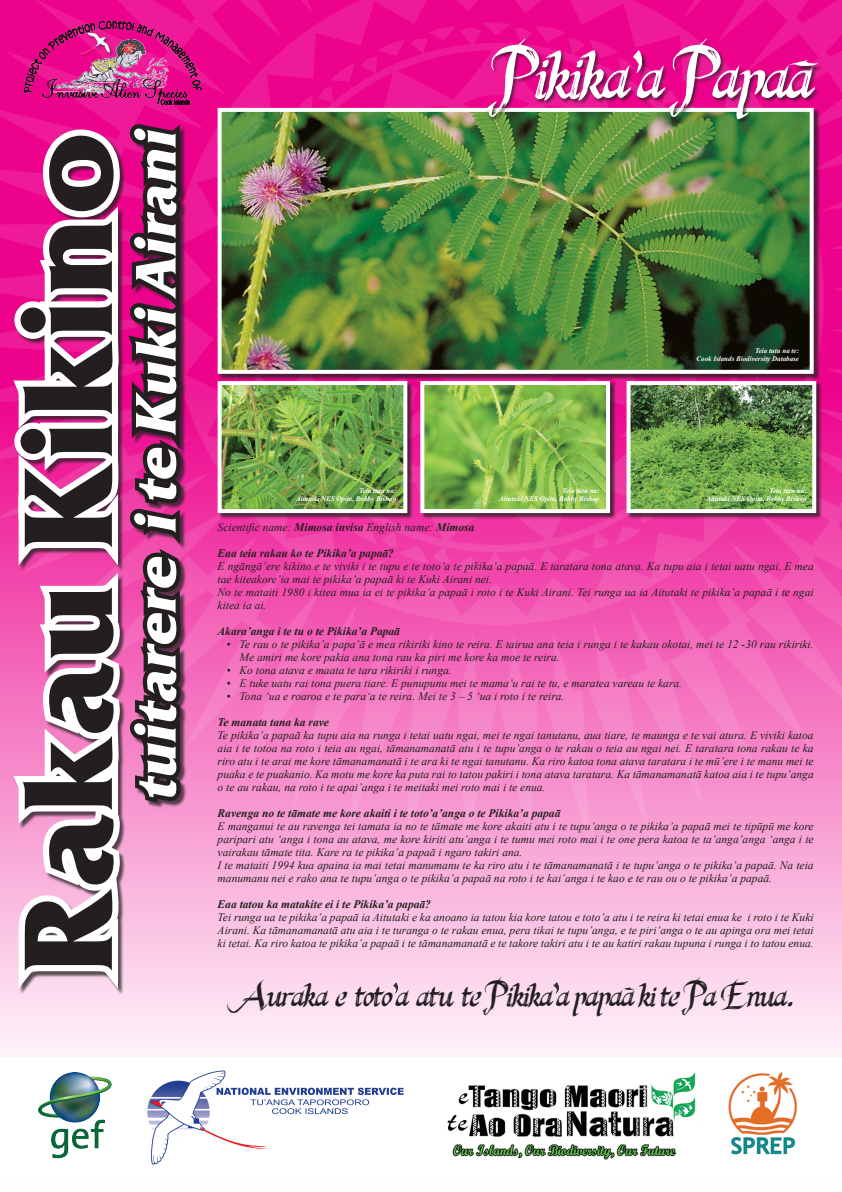
<style>
.page{position:relative;width:842px;height:1192px;background:#fff}
.page>*{position:absolute;margin:0;border:0;box-sizing:border-box;transform-origin:0 0}
.t1{font:700 125.25px "Friz Qua";letter-spacing:.02em;color:#231f20}
.t2{font:italic 700 56.85px "Friz Qua";color:#fff}
.t3{font:50.45px "Last King Quest";letter-spacing:-.04em;color:#fff}
.t4{font:24.5px "Last King Quest";letter-spacing:-.035em;color:#231f20}
.t5{font:italic 11.5px/13px "Times New Roman";color:#231f20}
.t6{font:italic 700 11.5px "Times New Roman";color:#231f20}
.t7{font:italic 700 7px/7.8px "Times New Roman";color:#fff;text-align:right}
.s1{font-weight:700}
</style>
<div class="page">
<svg style="left:0;top:848px;width:842px;height:209px;background:#fbcfe8"></svg>
<img style="left:0;top:0;width:842px;height:848px">
<img style="left:447px;top:1073px;width:251px;height:87px">
<img style="left:38px;top:1072px;width:74px;height:87px">
<img style="left:147px;top:1070px;width:257px;height:95px">
<img style="left:728px;top:1072px;width:69px;height:83px">
<div style="left:218px;top:382px;width:195px;height:137px;background:#231f20;opacity:.75"></div>
<img style="left:223px;top:386px;width:179px;height:122px">
<div style="left:218px;top:381px;width:189px;height:132px;border:4px solid #fff"></div>
<div style="left:627px;top:382px;width:195px;height:137px;background:#231f20;opacity:.75"></div>
<img style="left:631px;top:386px;width:180px;height:122px">
<div style="left:626px;top:381px;width:190px;height:132px;border:4px solid #fff"></div>
<div style="left:421px;top:382px;width:195px;height:137px;background:#231f20;opacity:.75"></div>
<img style="left:425px;top:386px;width:180px;height:122px">
<div style="left:420px;top:381px;width:190px;height:132px;border:4px solid #fff"></div>
<div style="left:218px;top:109px;width:602px;height:271px;background:#231f20;opacity:.75"></div>
<img style="left:223px;top:113px;width:586px;height:256px">
<div style="left:218px;top:108px;width:596px;height:266px;border:4px solid #fff"></div>
<img style="left:24px;top:20px;width:178px;height:91px">
<svg style="left:4px;top:117px;width:184px;height:891px"></svg>
<div style="left:485px;top:38px;width:335px;height:86px;background:#231f20;opacity:.75"></div>
<div style="left:791px;top:61px;width:32px;height:11px;background:#231f20;opacity:.75"></div>
<img style="left:789px;top:60px;width:29px;height:6px">
<div style="left:635px;top:52px;width:13px;height:26px;background:#231f20;opacity:.75"></div>
<img style="left:634px;top:51px;width:7px;height:21px">
<img style="left:621px;top:987px;width:14px;height:3px">
<svg style="left:393px;top:982px;width:5px;height:12px"></svg>
<svg style="left:554px;top:982px;width:4px;height:12px"></svg>
<h1 class="t1" style="left:-8px;top:976px;width:845px;rotate:-90deg">Rakau Kikino</h1>
<h2 class="t2" style="left:121px;top:802px;width:685px;rotate:-90deg">tuitarere ite KukiAirani</h2>
<h3 class="t3" style="left:491px;top:51px;width:324px">Pikika a Papaa</h3>
<p class="t7" style="left:696px;top:346px;width:104px">Teia tutu na te:<br>Cook Islands Biodiversity Database</p>
<p class="t7" style="left:296px;top:486px;width:102px">Teia tutu na:<br>Aitutaki NES Opita, Bobby Bishop</p>
<p class="t7" style="left:499px;top:486px;width:102px">Teia tutu na:<br>Aitutaki NES Opita, Bobby Bishop</p>
<p class="t7" style="left:706px;top:486px;width:102px">Teia tutu na:<br>Aitutaki NES Opita, Bobby Bishop</p>
<p class="t5" style="left:218px;top:520px;width:258px">Scientific name: <span class="s1">Mimosa invisa</span> English name: <span class="s1">Mimosa</span></p>
<p class="t6" style="left:218px;top:545px;width:178px">Eaa teia rakau ko te Pikika’a papaā?</p>
<p class="t5" style="left:218px;top:559px;width:598px">E ngāngā’ere kikino e te viviki i te tupu e te toto’a te pikika’a papaā. E taratara tona atava. Ka tupu aia i tetai uatu ngai. E mea tae kiteakore’ia mai te pikika’a papaā ki te Kuki Airani nei.<br>No te mataiti 1980 i kitea mua ia ei te pikika’a papaā i roto i te Kuki Airani. Tei runga ua ia Aitutaki te pikika’a papaā i te ngai kitea ia ai.</p>
<p class="t6" style="left:218px;top:623px;width:184px">Akara’anga i te tu o te Pikika’a Papaā</p>
<p class="t5" style="left:240px;top:637px;width:575px;text-indent:-13px">• Te rau o te pikika’a papa’ā e mea rikiriki kino te reira. E tairua ana teia i runga i te kakau okotai, mei te 12 -30 rau rikiriki.<br>Me amiri me kore pakia ana tona rau ka piri me kore ka moe te reira.</p>
<p class="t5" style="left:227px;top:663px;width:227px">• Ko tona atava e maata te tara rikiriki i runga.</p>
<p class="t5" style="left:227px;top:676px;width:457px">• E tuke uatu rai tona puera tiare. E punupunu mei te mama’u rai te tu, e maratea vareau te kara.</p>
<p class="t5" style="left:227px;top:689px;width:339px">• Tona ‘ua e roaroa e te para‘a te reira. Mei te 3 – 5 ‘ua i roto i te reira.</p>
<p class="t6" style="left:218px;top:714px;width:113px">Te manata tana ka rave</p>
<p class="t5" style="left:218px;top:728px;width:598px;text-align:justify">Te pikika’a papaā ka tupu aia na runga i tetai uatu ngai, mei te ngai tanutanu, aua tiare, te maunga e te vai atura. E viviki katoa aia i te totoa na roto i teia au ngai, tāmanamanatā atu i te tupu’anga o te rakau o teia au ngai nei. E taratara tona rakau te ka riro atu i te arai me kore tāmanamanatā i te ara ki te ngai tanutanu. Ka riro katoa tona atava taratara i te mū’ere i te manu mei te puaka e te puakanio. Ka motu me kore ka puta rai to tatou pakiri i tona atava taratara. Ka tāmanamanatā katoa aia i te tupu’anga o te au rakau, na roto i te apai’anga i te meitaki mei roto mai i te enua.</p>
<p class="t6" style="left:218px;top:805px;width:344px">Ravenga no te tāmate me kore akaiti i te toto’a’anga o te Pikika’a papaā</p>
<p class="t5" style="left:218px;top:819px;width:598px">E manganui te au ravenga tei tamata ia no te tāmate me kore akaiti atu i te tupu’anga o te pikika’a papaā mei te tipūpū me kore paripari atu ‘anga i tona au atava, me kore kiriti atu’anga i te tumu mei roto mai i te one pera katoa te ta’anga’anga ‘anga i te vairakau tāmate tita. Kare ra te pikika’a papaā i ngaro takiri ana.<br>I te mataiti 1994 kua apaina ia mai tetai manumanu te ka riro atu i te tāmanamanatā i te tupu’anga o te pikika’a papaā. Na teia manumanu nei e rako ana te tupu’anga o te pikika’a papaā na roto i te kai’anga i te kao e te rau ou o te pikika’a papaā.</p>
<p class="t6" style="left:218px;top:896px;width:215px">Eaa tatou ka matakite ei i te Pikika’a papaā?</p>
<p class="t5" style="left:218px;top:910px;width:597px;text-align:justify">Tei runga ua te pikika’a papaā ia Aitutaki e ka anoano ia tatou kia kore tatou e toto’a atu i te reira ki tetai enua ke i roto i te Kuki Airani. Ka tāmanamanatā atu aia i te turanga o te rakau enua, pera tikai te tupu’anga, e te piri’anga o te au apinga ora mei tetai ki tetai. Ka riro katoa te pikika’a papaā i te tāmanamanatā e te takore takiri atu i te au katiri rakau tupuna i runga i to tatou enua.</p>
<h3 class="t4" style="left:244px;top:983px;width:551px">Auraka e toto a atu te Pikika a papaa ki te Pa Enua.</h3>
</div>
